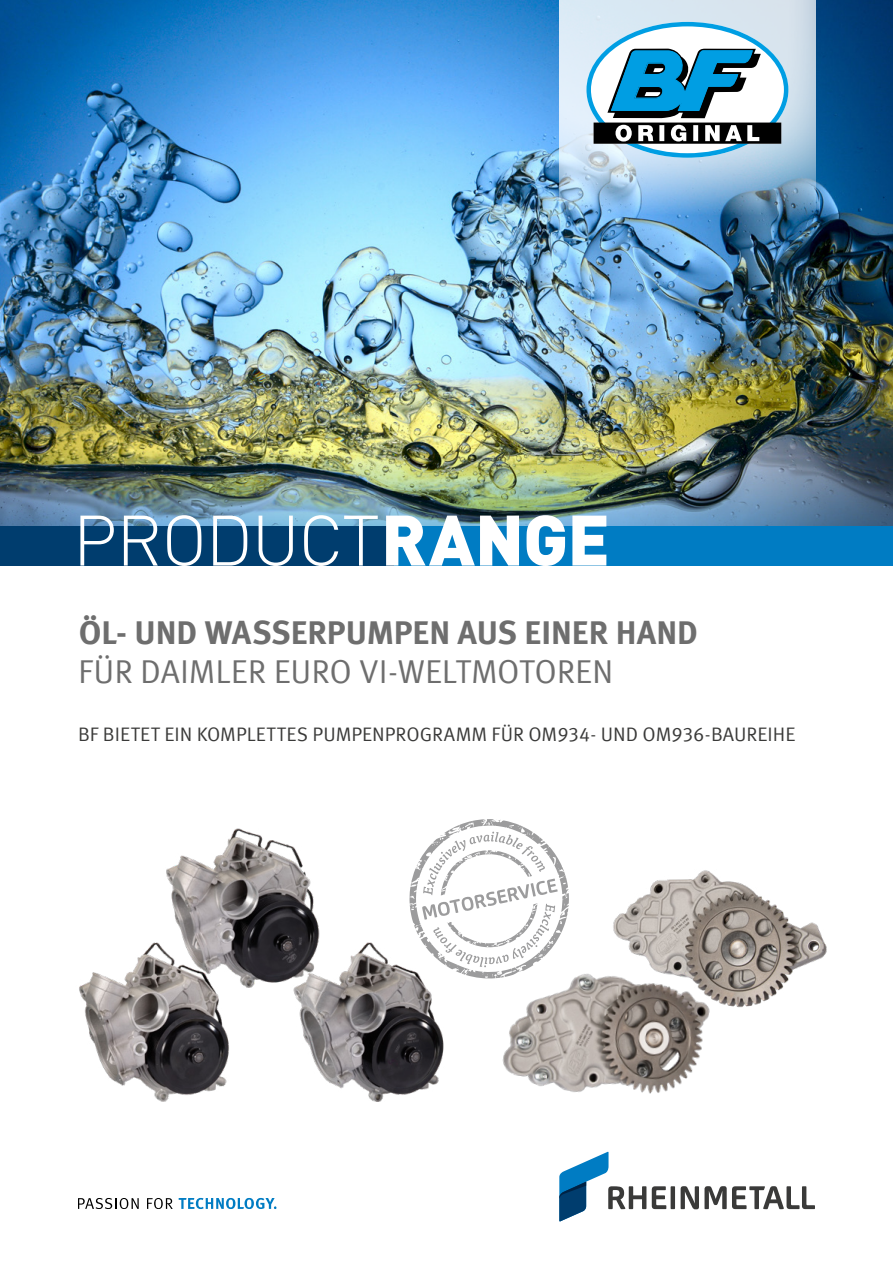
<style>
.page{position:relative;width:893px;height:1263px;background:#fff}
.page>*{position:absolute;margin:0;border:0;box-sizing:border-box;transform-origin:0 0}
.t1{font:300 70.2px "DIN Offc";letter-spacing:-.02em;color:#fff}
.t2{font:700 33px "Meta Offc Pro";color:#6e6e6e}
.t3{font:33px "Meta Offc Pro Norm";letter-spacing:-.005em;color:#6e6e6e}
.t4{font:19.5px "Meta Offc Pro Norm";color:#3a3a39}
.s1{font-weight:900}
</style>
<div class="page">
<img style="left:0;top:0;width:893px;height:441px">
<img style="left:0;top:441px;width:893px;height:85px">
<div style="left:0;top:526px;width:893px;height:39px;background:#003d6e"></div>
<div style="left:394px;top:526px;width:499px;height:39px;background:#007cc3"></div>
<img style="left:166px;top:829px;width:154px;height:158px">
<img style="left:289px;top:942px;width:153px;height:159px">
<img style="left:79px;top:942px;width:154px;height:159px">
<img style="left:652px;top:870px;width:175px;height:85px">
<img style="left:442px;top:884px;width:383px;height:268px">
<svg style="left:559px;top:1152px;width:256px;height:69px"></svg>
<svg style="left:560px;top:0;width:255px;height:215px;background:#afcce4"></svg>
<svg style="left:586px;top:22px;width:202px;height:136px"></svg>
<svg style="left:409px;top:819px;width:160px;height:160px"></svg>
<svg style="left:78px;top:1198px;width:61px;height:11px"></svg>
<svg style="left:147px;top:1198px;width:26px;height:11px"></svg>
<svg style="left:179px;top:1198px;width:98px;height:11px"></svg>
<h1 class="t1" style="left:73px;top:497px;width:539px">PRODUCT<span class="s1">RANGE</span></h1>
<h2 class="t2" style="left:79px;top:606px;width:621px">ÖL- UND WASSERPUMPEN AUS EINER HAND</h2>
<h2 class="t3" style="left:78px;top:646px;width:537px">FÜR DAIMLER EURO VI-WELTMOTOREN</h2>
<p class="t4" style="left:78px;top:720px;width:719px">BF BIETET EIN KOMPLETTES PUMPENPROGRAMM FÜR OM934- UND OM936-BAUREIHE</p>
</div>
